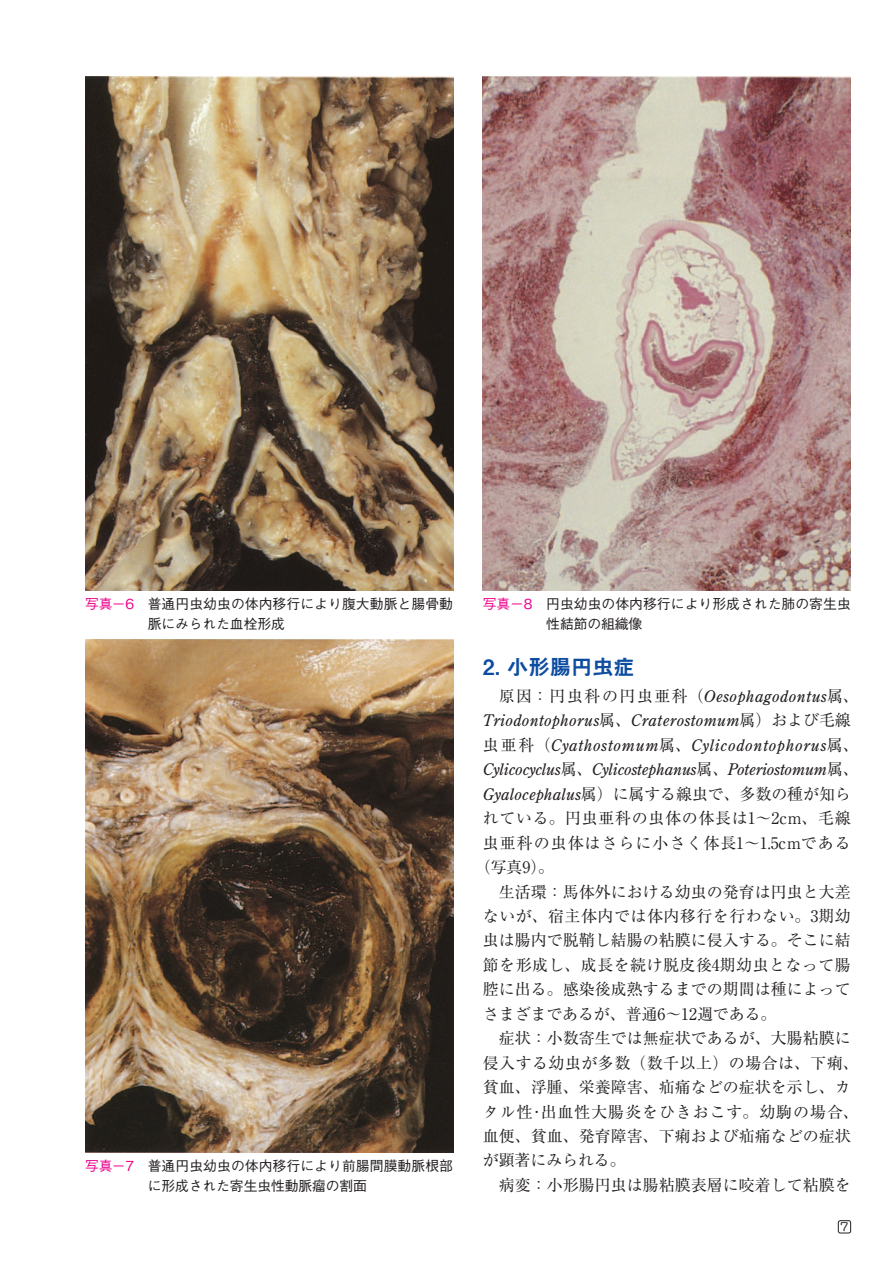
<style>
.page{position:relative;width:893px;height:1263px;background:#fff}
.page>*{position:absolute;margin:0;border:0;box-sizing:border-box;transform-origin:0 0}
.t1{font:21.3px "Midashi Go Pro MB31 90 pv RKSJ H";color:#0d4da1}
.t2{font:15.9px "Ryumin Pro Regular 90 pv RKSJ H";letter-spacing:.005em;color:#231f20}
.t3{font:italic 15.9px/24.5px "Century Old Style";letter-spacing:.025em;color:#231f20}
.t4{font:15.9px "Ryumin Pro Regular 90 pv RKSJ H";letter-spacing:.03em;color:#231f20}
.t5{font:15.9px "Ryumin Pro Regular 90 pv RKSJ H";letter-spacing:.065em;color:#231f20}
.t6{font:15.9px "Ryumin Pro Regular 90 pv RKSJ H";letter-spacing:.045em;color:#231f20}
.t7{font:15.9px "Ryumin Pro Regular 90 pv RKSJ H";letter-spacing:.035em;color:#231f20}
.t8{font:15.9px "Ryumin Pro Regular 90 pv RKSJ H";letter-spacing:.06em;color:#231f20}
.t9{font:13.8px/20.2px "Gothic BBB Pro Medium 90 pv RKSJ H";color:#231f20}
.t10{font:11.1px "Jun 201 Pro Regular 90 pv RKSJ H";color:#231f20;scale:1.2 1}
.s1{color:#ed028c}
.s2{font-family:"Ryumin Pro Regular 90 pv RKSJ H";font-style:normal}
.s3{font-family:"Century Old Style";font-style:italic}
</style>
<div class="page">
<img style="left:85px;top:77px;width:368px;height:513px">
<img style="left:85px;top:639px;width:368px;height:513px">
<img style="left:483px;top:77px;width:367px;height:513px">
<div style="left:838px;top:1220px;width:12px;height:13px;border:1px solid #231f20;border-radius:2px"></div>
<p class="t9" style="left:148px;top:595px;width:307px;text-indent:-63px"><span class="s1">写真－6　</span> 普通円虫幼虫の体内移行により腹大動脈と腸骨動脈にみられた血栓形成</p>
<p class="t9" style="left:546px;top:595px;width:306px;text-indent:-63px"><span class="s1">写真－8　</span>円虫幼虫の体内移行により形成された肺の寄生虫性結節の組織像</p>
<p class="t9" style="left:148px;top:1158px;width:307px;text-indent:-63px"><span class="s1">写真－7　</span>普通円虫幼虫の体内移行により前腸間膜動脈根部に形成された寄生虫性動脈瘤の割面</p>
<h1 class="t1" style="left:483px;top:659px;width:153px">2. 小形腸円虫症</h1>
<p class="t3" style="left:483px;top:685px;width:377px;text-indent:16px"><span class="s2">原因：円虫科の円虫亜科（</span>Oesophagodontus<span class="s2">属、</span>Triodontophorus<span class="s2">属、</span>Craterostomum<span class="s2">属）および毛線虫亜科（</span>Cyathostomum<span class="s2">属、</span>Cylicodontophorus<span class="s2">属、</span>Cylicocyclus<span class="s2">属、</span>Cylicostephanus<span class="s2">属、</span>Poteriostomum<span class="s2">属、</span></p>
<p class="t2" style="left:483px;top:788px;width:369px"><span class="s3">Gyalocephalus</span>属）に属する線虫で、多数の種が知ら</p>
<p class="t6" style="left:483px;top:812px;width:369px">れている。円虫亜科の虫体の体長は1～2cm、毛線</p>
<p class="t5" style="left:483px;top:837px;width:369px">虫亜科の虫体はさらに小さく体長1～1.5cmである</p>
<p class="t2" style="left:475px;top:861px;width:81px">（写真9）。</p>
<p class="t2" style="left:499px;top:886px;width:353px">生活環：馬体外における幼虫の発育は円虫と大差</p>
<p class="t7" style="left:483px;top:910px;width:369px">ないが、宿主体内では体内移行を行わない。3期幼</p>
<p class="t2" style="left:483px;top:934px;width:369px">虫は腸内で脱鞘し結腸の粘膜に侵入する。そこに結</p>
<p class="t4" style="left:483px;top:959px;width:369px">節を形成し、成長を続け脱皮後4期幼虫となって腸</p>
<p class="t2" style="left:483px;top:983px;width:369px">腔に出る。感染後成熟するまでの期間は種によって</p>
<p class="t2" style="left:483px;top:1008px;width:295px">さまざまであるが、普通6～12週である。</p>
<p class="t2" style="left:499px;top:1032px;width:353px">症状：小数寄生では無症状であるが、大腸粘膜に</p>
<p class="t4" style="left:483px;top:1057px;width:377px">侵入する幼虫が多数（数千以上）の場合は、下痢、</p>
<p class="t2" style="left:483px;top:1081px;width:369px">貧血、浮腫、栄養障害、疝痛などの症状を示し、カ</p>
<p class="t8" style="left:483px;top:1106px;width:377px">タル性･出血性大腸炎をひきおこす。幼駒の場合、</p>
<p class="t2" style="left:483px;top:1130px;width:369px">血便、貧血、発育障害、下痢および疝痛などの症状</p>
<p class="t2" style="left:483px;top:1155px;width:144px">が顕著にみられる。</p>
<p class="t2" style="left:499px;top:1179px;width:353px">病変：小形腸円虫は腸粘膜表層に咬着して粘膜を</p>
<p class="t10" style="left:840px;top:1223px;width:9px">7</p>
</div>
